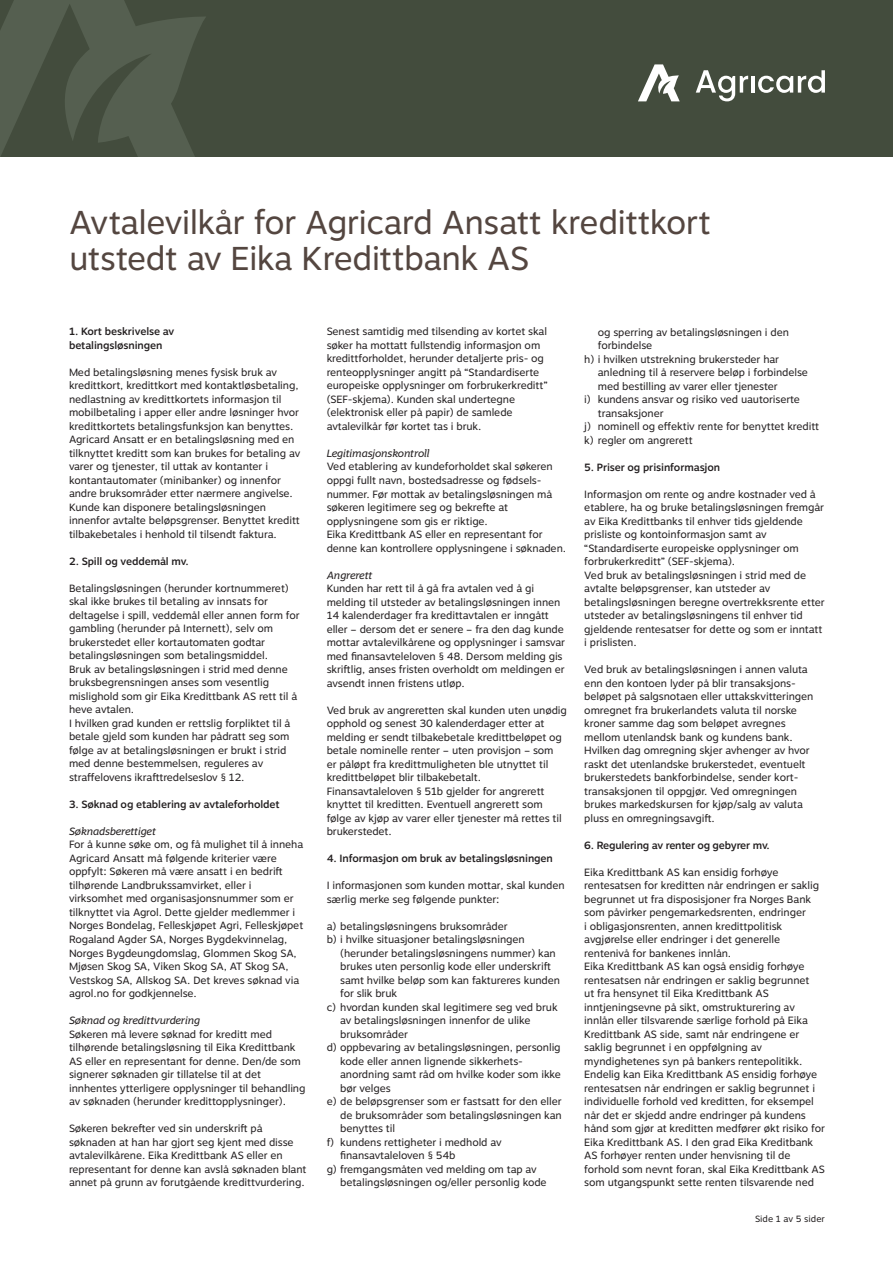
<style>
.page{position:relative;width:893px;height:1263px;background:#fff}
.page>*{position:absolute;margin:0;border:0;box-sizing:border-box;transform-origin:0 0}
.t1{font:33px/36px "Motiva Sans";letter-spacing:-.02em;color:#544640}
.t2{font:10.5px/13.5px "Motiva Sans";letter-spacing:-.01em;color:#231f20}
.t3{font:500 10.5px/13.5px "Motiva Sans";letter-spacing:-.01em;color:#231f20}
.t4{font:italic 10.5px "Motiva Sans";letter-spacing:-.01em;color:#231f20}
.t5{font:9px "Motiva Sans";color:#231f20}
</style>
<div class="page">
<div style="left:0;top:0;width:893px;height:156px;background:#434c3d"></div>
<svg style="left:0;top:0;width:206px;height:156px"></svg>
<svg style="left:696px;top:70px;width:129px;height:32px"></svg>
<svg style="left:638px;top:64px;width:42px;height:37px"></svg>
<h1 class="t1" style="left:69px;top:205px;width:644px">Avtalevilkår for Agricard Ansatt kredittkort utstedt av Eika Kredittbank AS</h1>
<p class="t3" style="left:69px;top:325px;width:107px">1. Kort beskrivelse av betalingsløsningen</p>
<p class="t2" style="left:69px;top:365px;width:233px">Med betalingsløsning menes fysisk bruk av kredittkort, kredittkort med kontaktløsbetaling, nedlastning av kredittkortets informasjon til mobilbetaling i apper eller andre løsninger hvor kredittkortets betalingsfunksjon kan benyttes.<br>Agricard Ansatt er en betalingsløsning med en tilknyttet kreditt som kan brukes for betaling av varer og tjenester, til uttak av kontanter i kontantautomater (minibanker) og innenfor andre bruksområder etter nærmere angivelse.<br>Kunde kan disponere betalingsløsningen innenfor avtalte beløpsgrenser. Benyttet kreditt tilbakebetales i henhold til tilsendt faktura.</p>
<p class="t3" style="left:69px;top:555px;width:121px">2. Spill og veddemål mv.</p>
<p class="t2" style="left:69px;top:582px;width:232px">Betalingsløsningen (herunder kortnummeret) skal ikke brukes til betaling av innsats for deltagelse i spill, veddemål eller annen form for gambling (herunder på Internett), selv om brukerstedet eller kortautomaten godtar betalingsløsningen som betalingsmiddel.<br>Bruk av betalingsløsningen i strid med denne bruksbegrensningen anses som vesentlig mislighold som gir Eika Kredittbank AS rett til å heve avtalen.<br>I hvilken grad kunden er rettslig forpliktet til å betale gjeld som kunden har pådratt seg som følge av at betalingsløsningen er brukt i strid med denne bestemmelsen, reguleres av straffelovens ikrafttredelseslov § 12.</p>
<p class="t3" style="left:69px;top:798px;width:212px">3. Søknad og etablering av avtaleforholdet</p>
<p class="t4" style="left:69px;top:823px;width:88px">Søknadsberettiget</p>
<p class="t2" style="left:69px;top:838px;width:236px">For å kunne søke om, og få mulighet til å inneha Agricard Ansatt må følgende kriterier være oppfylt: Søkeren må være ansatt i en bedrift tilhørende Landbrukssamvirket, eller i virksomhet med organisasjonsnummer som er tilknyttet via Agrol. Dette gjelder medlemmer i Norges Bondelag, Felleskjøpet Agri, Felleskjøpet Rogaland Agder SA, Norges Bygdekvinnelag, Norges Bygdeungdomslag, Glommen Skog SA, Mjøsen Skog SA, Viken Skog SA, AT Skog SA, Vestskog SA, Allskog SA. Det kreves søknad via agrol.no for godkjennelse.</p>
<p class="t4" style="left:69px;top:1012px;width:133px">Søknad og kredittvurdering</p>
<p class="t2" style="left:69px;top:1027px;width:238px">Søkeren må levere søknad for kreditt med tilhørende betalingsløsning til Eika Kredittbank AS eller en representant for denne. Den/de som signerer søknaden gir tillatelse til at det innhentes ytterligere opplysninger til behandling av søknaden (herunder kredittopplysninger).</p>
<p class="t2" style="left:69px;top:1122px;width:239px">Søkeren bekrefter ved sin underskrift på søknaden at han har gjort seg kjent med disse avtalevilkårene. Eika Kredittbank AS eller en representant for denne kan avslå søknaden blant annet på grunn av forutgående kredittvurdering.</p>
<p class="t2" style="left:327px;top:325px;width:222px">Senest samtidig med tilsending av kortet skal søker ha mottatt fullstendig informasjon om kredittforholdet, herunder detaljerte pris- og renteopplysninger angitt på “Standardiserte europeiske opplysninger om forbrukerkreditt” (SEF-skjema). Kunden skal undertegne (elektronisk eller på papir) de samlede avtalevilkår før kortet tas i bruk.</p>
<p class="t4" style="left:327px;top:445px;width:104px">Legitimasjonskontroll</p>
<p class="t2" style="left:327px;top:460px;width:241px">Ved etablering av kundeforholdet skal søkeren oppgi fullt navn, bostedsadresse og fødsels&shy;nummer. Før mottak av betalingsløsningen må søkeren legitimere seg og bekrefte at opplysningene som gis er riktige.<br>Eika Kredittbank AS eller en representant for denne kan kontrollere opplysningene i søknaden.</p>
<p class="t4" style="left:327px;top:567px;width:47px">Angrerett</p>
<p class="t2" style="left:327px;top:582px;width:240px">Kunden har rett til å gå fra avtalen ved å gi melding til utsteder av betalingsløsningen innen 14 kalenderdager fra kredittavtalen er inngått eller – dersom det er senere – fra den dag kunde mottar avtalevilkårene og opplysninger i samsvar med finansavteleloven § 48. Dersom melding gis skriftlig, anses fristen overholdt om meldingen er avsendt innen fristens utløp.</p>
<p class="t2" style="left:327px;top:703px;width:242px">Ved bruk av angreretten skal kunden uten unødig opphold og senest 30 kalenderdager etter at melding er sendt tilbakebetale kredittbeløpet og betale nominelle renter – uten provisjon – som<br>er påløpt fra kredittmuligheten ble utnyttet til kredittbeløpet blir tilbakebetalt.<br>Finansavtaleloven § 51b gjelder for angrerett knyttet til kreditten. Eventuell angrerett som følge av kjøp av varer eller tjenester må rettes til brukerstedet.</p>
<p class="t3" style="left:327px;top:852px;width:228px">4. Informasjon om bruk av betalingsløsningen</p>
<p class="t2" style="left:327px;top:879px;width:240px">I informasjonen som kunden mottar, skal kunden særlig merke seg følgende punkter:</p>
<p class="t2" style="left:327px;top:919px;width:182px">a) betalingsløsningens bruksområder</p>
<p class="t2" style="left:327px;top:933px;width:200px">b) i hvilke situasjoner betalingsløsningen</p>
<p class="t2" style="left:340px;top:946px;width:217px">(herunder betalingsløsningens nummer) kan</p>
<p class="t2" style="left:340px;top:960px;width:212px">brukes uten personlig kode eller underskrift</p>
<p class="t2" style="left:340px;top:973px;width:221px">samt hvilke beløp som kan faktureres kunden</p>
<p class="t2" style="left:340px;top:987px;width:59px">for slik bruk</p>
<p class="t2" style="left:327px;top:1000px;width:233px">c) hvordan kunden skal legitimere seg ved bruk</p>
<p class="t2" style="left:340px;top:1014px;width:192px">av betalingsløsningen innenfor de ulike</p>
<p class="t2" style="left:340px;top:1027px;width:69px">bruksområder</p>
<p class="t2" style="left:327px;top:1041px;width:236px">d) oppbevaring av betalingsløsningen, personlig</p>
<p class="t2" style="left:340px;top:1054px;width:184px">kode eller annen lignende sikkerhets-</p>
<p class="t2" style="left:340px;top:1068px;width:222px">anordning samt råd om hvilke koder som ikke</p>
<p class="t2" style="left:340px;top:1081px;width:52px">bør velges</p>
<p class="t2" style="left:327px;top:1095px;width:236px">e) de beløpsgrenser som er fastsatt for den eller</p>
<p class="t2" style="left:340px;top:1108px;width:223px">de bruksområder som betalingsløsningen kan</p>
<p class="t2" style="left:340px;top:1122px;width:56px">benyttes til</p>
<p class="t2" style="left:327px;top:1135px;width:177px">f) kundens rettigheter i medhold av</p>
<p class="t2" style="left:340px;top:1149px;width:117px">finansavtaleloven § 54b</p>
<p class="t2" style="left:327px;top:1162px;width:212px">g) fremgangsmåten ved melding om tap av</p>
<p class="t2" style="left:340px;top:1176px;width:208px">betalingsløsningen og/eller personlig kode</p>
<p class="t2" style="left:598px;top:325px;width:193px">og sperring av betalingsløsningen i den</p>
<p class="t2" style="left:598px;top:339px;width:56px">forbindelse</p>
<p class="t2" style="left:584px;top:352px;width:196px">h) i hvilken utstrekning brukersteder har</p>
<p class="t2" style="left:598px;top:366px;width:212px">anledning til å reservere beløp i forbindelse</p>
<p class="t2" style="left:598px;top:379px;width:181px">med bestilling av varer eller tjenester</p>
<p class="t2" style="left:584px;top:393px;width:217px">i) kundens ansvar og risiko ved uautoriserte</p>
<p class="t2" style="left:598px;top:406px;width:67px">transaksjoner</p>
<p class="t2" style="left:584px;top:420px;width:236px">j) nominell og effektiv rente for benyttet kreditt</p>
<p class="t2" style="left:584px;top:433px;width:110px">k) regler om angrerett</p>
<p class="t3" style="left:584px;top:460px;width:138px">5. Priser og prisinformasjon</p>
<p class="t2" style="left:584px;top:487px;width:242px">Informasjon om rente og andre kostnader ved å etablere, ha og bruke betalingsløsningen fremgår av Eika Kredittbanks til enhver tids gjeldende prisliste og kontoinformasjon samt av “Standardiserte europeiske opplysninger om forbrukerkreditt” (SEF-skjema).<br>Ved bruk av betalingsløsningen i strid med de avtalte beløpsgrenser, kan utsteder av betalingsløsningen beregne overtrekksrente etter utsteder av betalingsløsningens til enhver tid gjeldende rentesatser for dette og som er inntatt i prislisten.</p>
<p class="t2" style="left:584px;top:663px;width:231px">Ved bruk av betalingsløsningen i annen valuta enn den kontoen lyder på blir transaksjons&shy;beløpet på salgsnotaen eller uttakskvitteringen omregnet fra brukerlandets valuta til norske kroner samme dag som beløpet avregnes mellom utenlandsk bank og kundens bank.<br>Hvilken dag omregning skjer avhenger av hvor raskt det utenlandske brukerstedet, eventuelt brukerstedets bankforbindelse, sender kort&shy;transaksjonen til oppgjør. Ved omregningen brukes markedskursen for kjøp/salg av valuta pluss en omregningsavgift.</p>
<p class="t3" style="left:584px;top:838px;width:187px">6. Regulering av renter og gebyrer mv.</p>
<p class="t2" style="left:584px;top:865px;width:242px">Eika Kredittbank AS kan ensidig forhøye rentesatsen for kreditten når endringen er saklig begrunnet ut fra disposisjoner fra Norges Bank som påvirker pengemarkedsrenten, endringer<br>i obligasjonsrenten, annen kredittpolitisk avgjørelse eller endringer i det generelle rentenivå for bankenes innlån.<br>Eika Kredittbank AS kan også ensidig forhøye rentesatsen når endringen er saklig begrunnet<br>ut fra hensynet til Eika Kredittbank AS inntjeningsevne på sikt, omstrukturering av innlån eller tilsvarende særlige forhold på Eika Kredittbank AS side, samt når endringene er saklig begrunnet i en oppfølgning av myndighetenes syn på bankers rentepolitikk.<br>Endelig kan Eika Kredittbank AS ensidig forhøye rentesatsen når endringen er saklig begrunnet i individuelle forhold ved kreditten, for eksempel når det er skjedd andre endringer på kundens hånd som gjør at kreditten medfører økt risiko for Eika Kredittbank AS. I den grad Eika Kreditbank AS forhøyer renten under henvisning til de forhold som nevnt foran, skal Eika Kredittbank AS som utgangspunkt sette renten tilsvarende ned</p>
<p class="t5" style="left:755px;top:1212px;width:71px">Side 1 av 5 sider</p>
</div>
